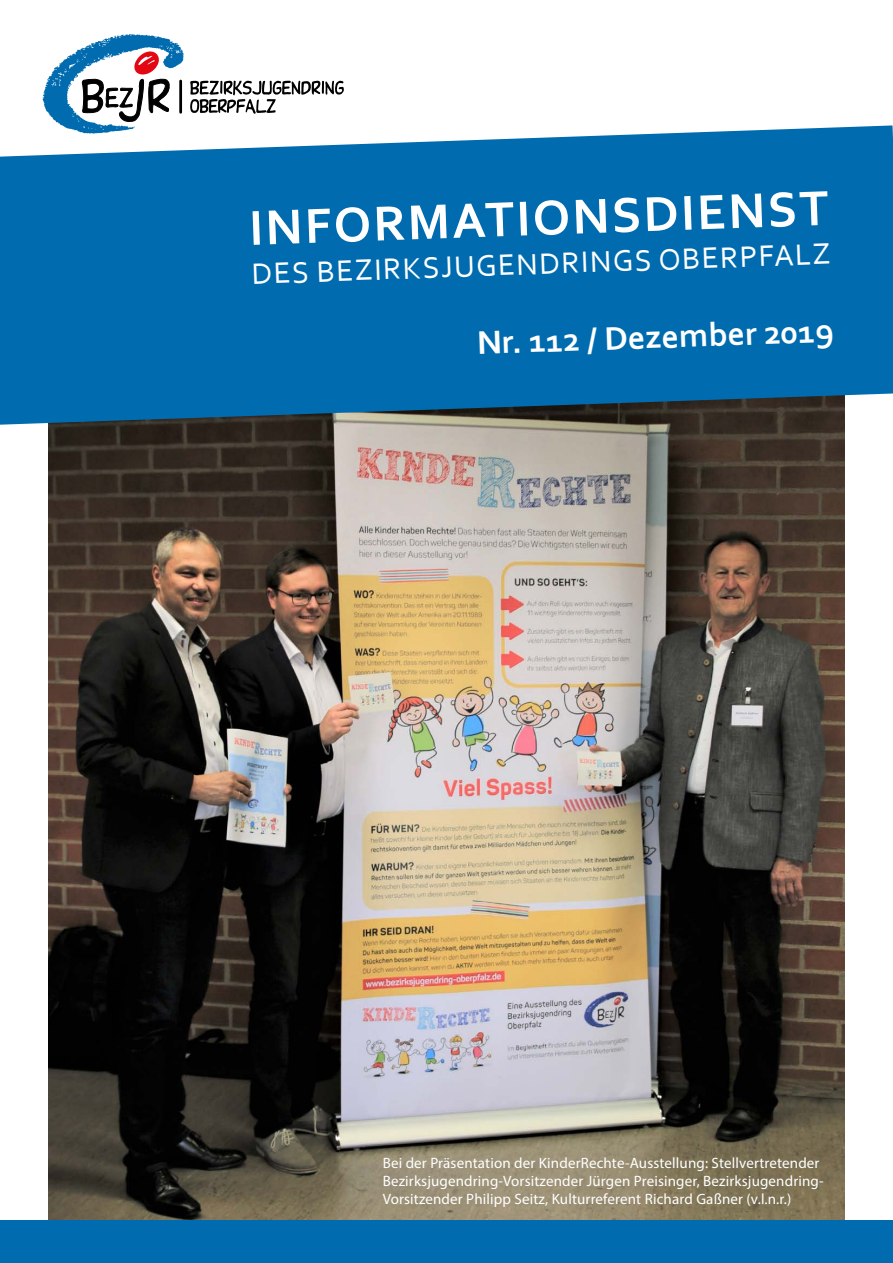
<style>
.page{position:relative;width:893px;height:1263px;background:#fff}
.page>*{position:absolute;margin:0;border:0;box-sizing:border-box;transform-origin:0 0}
.t1{font:700 51.45px "Corbel";color:#fff}
.t2{font:700 34.35px "Corbel";color:#fff}
.t3{font:30.9px "Corbel";color:#fff}
.t4{font:15px/18px "Myriad Pro";letter-spacing:.01em;color:#fff}
</style>
<div class="page">
<img style="left:48px;top:425px;width:796px;height:795px">
<svg style="left:0;top:125px;width:893px;height:300px;background:#1171ad"></svg>
<div style="left:0;top:1220px;width:893px;height:43px;background:#006caf"></div>
<svg style="left:190px;top:80px;width:154px;height:34px"></svg>
<svg style="left:43px;top:34px;width:141px;height:100px"></svg>
<h1 class="t1" style="left:248px;top:196px;width:581px;rotate:-2deg">INFORMATIONSDIENST</h1>
<h3 class="t3" style="left:251px;top:255px;width:580px;rotate:-2deg">DES BEZIRKSJUGENDRINGS OBERPFALZ</h3>
<h2 class="t2" style="left:476px;top:321px;width:359px;rotate:-2deg">Nr. 112 / Dezember 2019</h2>
<p class="t4" style="left:383px;top:1154px;width:443px">Bei der Präsentation der KinderRechte-Ausstellung: Stellvertretender<br>Bezirksjugendring-Vorsitzender Jürgen Preisinger, Bezirksjugendring-<br>Vorsitzender Philipp Seitz, Kulturreferent Richard Gaßner (v.l.n.r.)</p>
</div>
